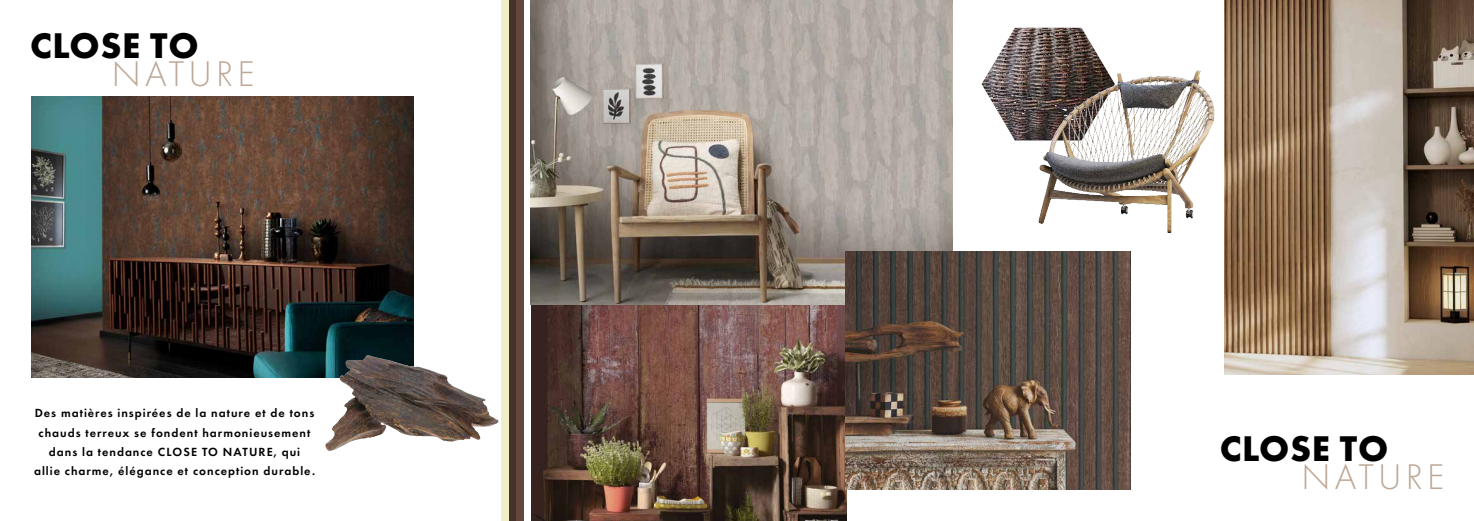
<style>
.page{position:relative;width:1474px;height:521px;background:#fff}
.page>*{position:absolute;margin:0;border:0;box-sizing:border-box;transform-origin:0 0}
.t1{font:700 37.01px "Futura PT";letter-spacing:.02em;color:#000}
.t2{font:300 37.01px "Futura PT";letter-spacing:.11em;color:#bda795}
.t3{font:600 12.25px/19.2px "Futura PT";letter-spacing:.08em;color:#000;text-align:center}
</style>
<div class="page">
<img style="left:32px;top:96px;width:381px;height:281px">
<img style="left:325px;top:355px;width:174px;height:96px">
<img style="left:531px;top:304px;width:315px;height:217px">
<div style="left:509px;top:0;width:7px;height:521px;background:#47322a"></div>
<div style="left:501px;top:0;width:7px;height:521px;background:#f1eec7"></div>
<div style="left:516px;top:0;width:7px;height:521px;background:#62473e"></div>
<img style="left:1224px;top:0;width:249px;height:375px">
<img style="left:530px;top:0;width:422px;height:304px">
<img style="left:981px;top:28px;width:121px;height:80px">
<img style="left:845px;top:252px;width:285px;height:237px">
<img style="left:996px;top:62px;width:260px;height:173px">
<h1 class="t1" style="left:30px;top:22px;width:170px">CLOSE TO</h1>
<h1 class="t2" style="left:112px;top:53px;width:144px">NATURE</h1>
<p class="t3" style="left:34px;top:404px;width:282px">Des matières inspirées de la nature et de tons chauds terreux se fondent harmonieusement dans la tendance CLOSE TO NATURE, qui<br>allie charme, élégance et conception durable.</p>
<h1 class="t1" style="left:1219px;top:424px;width:170px">CLOSE TO</h1>
<h1 class="t2" style="left:1301px;top:456px;width:144px">NATURE</h1>
</div>
